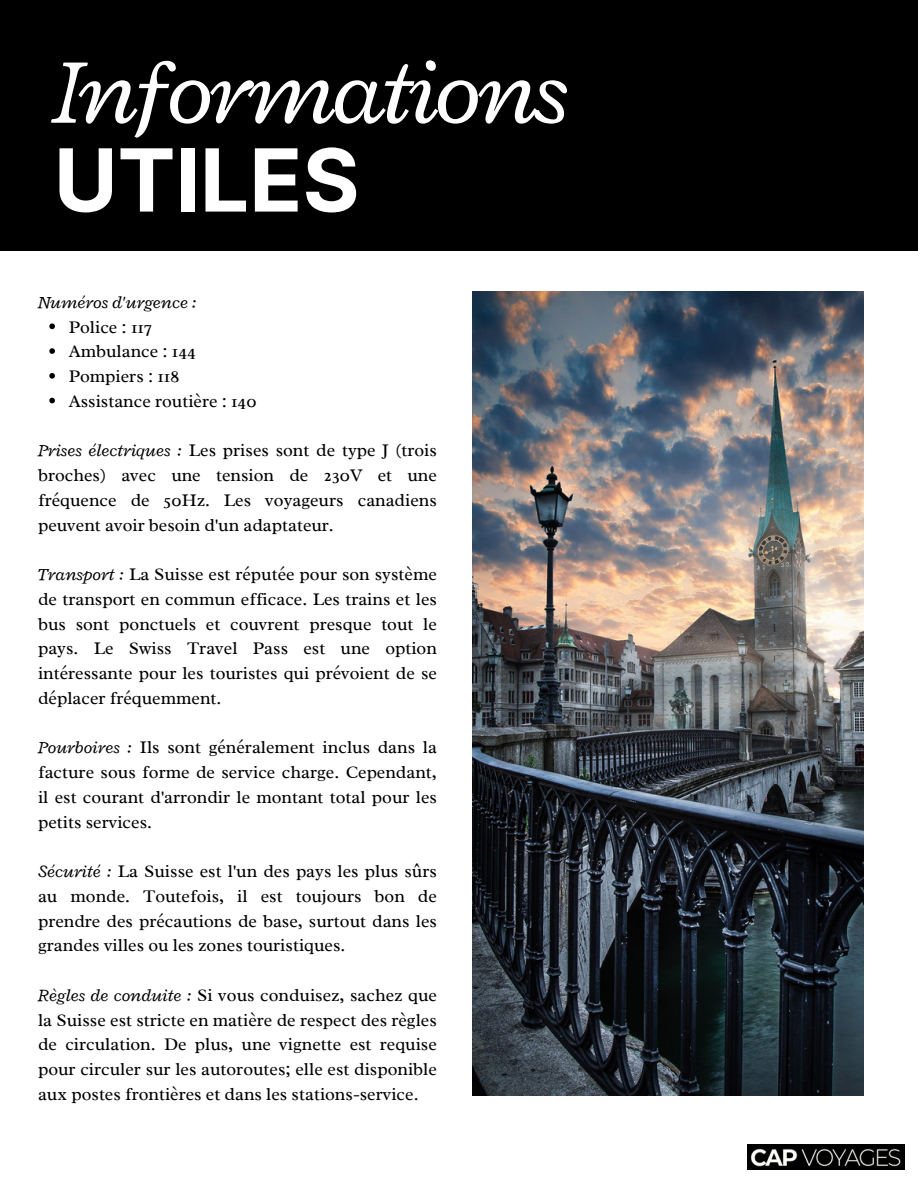
<style>
.page{position:relative;width:918px;height:1188px;background:#fff}
.page>*{position:absolute;margin:0;border:0;box-sizing:border-box;transform-origin:0 0}
.t1{font:italic 97.5px "Radley";letter-spacing:-.04em;color:#fff}
.t2{font:700 87px "Inter";color:#fff}
.t3{font:18px/24.8px "Radley";color:#000001;text-align:justify}
.t4{font:italic 18px "Radley";color:#000001}
.s1{font-style:italic}
</style>
<div class="page">
<img style="left:472px;top:292px;width:392px;height:804px">
<div style="left:0;top:0;width:918px;height:251px;background:#000001"></div>
<svg style="left:49px;top:324px;width:6px;height:5px"></svg>
<svg style="left:49px;top:348px;width:6px;height:6px"></svg>
<svg style="left:49px;top:373px;width:6px;height:6px"></svg>
<svg style="left:49px;top:398px;width:6px;height:5px"></svg>
<img style="left:747px;top:1145px;width:158px;height:25px">
<p class="t1" style="left:54px;top:29px;width:516px">Informations</p>
<p class="t2" style="left:54px;top:128px;width:307px">UTILES</p>
<p class="t4" style="left:38px;top:290px;width:160px">Numéros d'urgence :</p>
<p class="t3" style="left:69px;top:314px;width:84px">Police : 117</p>
<p class="t3" style="left:69px;top:339px;width:129px">Ambulance : 144</p>
<p class="t3" style="left:69px;top:364px;width:112px">Pompiers : 118</p>
<p class="t3" style="left:69px;top:388px;width:189px">Assistance routière : 140</p>
<p class="t3" style="left:38px;top:438px;width:400px"><span class="s1">Prises électriques :</span> Les prises sont de type J (trois broches) avec une tension de 230V et une fréquence de 50Hz. Les voyageurs canadiens peuvent avoir besoin d'un adaptateur.</p>
<p class="t3" style="left:38px;top:562px;width:400px"><span class="s1">Transport :</span> La Suisse est réputée pour son système de transport en commun efficace. Les trains et les bus sont ponctuels et couvrent presque tout le pays. Le Swiss Travel Pass est une option intéressante pour les touristes qui prévoient de se déplacer fréquemment.</p>
<p class="t3" style="left:38px;top:735px;width:400px"><span class="s1">Pourboires :</span> Ils sont généralement inclus dans la facture sous forme de service charge. Cependant, il est courant d'arrondir le montant total pour les petits services.</p>
<p class="t3" style="left:38px;top:859px;width:400px"><span class="s1">Sécurité :</span> La Suisse est l'un des pays les plus sûrs au monde. Toutefois, il est toujours bon de prendre des précautions de base, surtout dans les grandes villes ou les zones touristiques.</p>
<p class="t3" style="left:38px;top:982px;width:400px"><span class="s1">Règles de conduite :</span> Si vous conduisez, sachez que la Suisse est stricte en matière de respect des règles de circulation. De plus, une vignette est requise pour circuler sur les autoroutes; elle est disponible aux postes frontières et dans les stations-service.</p>
</div>
